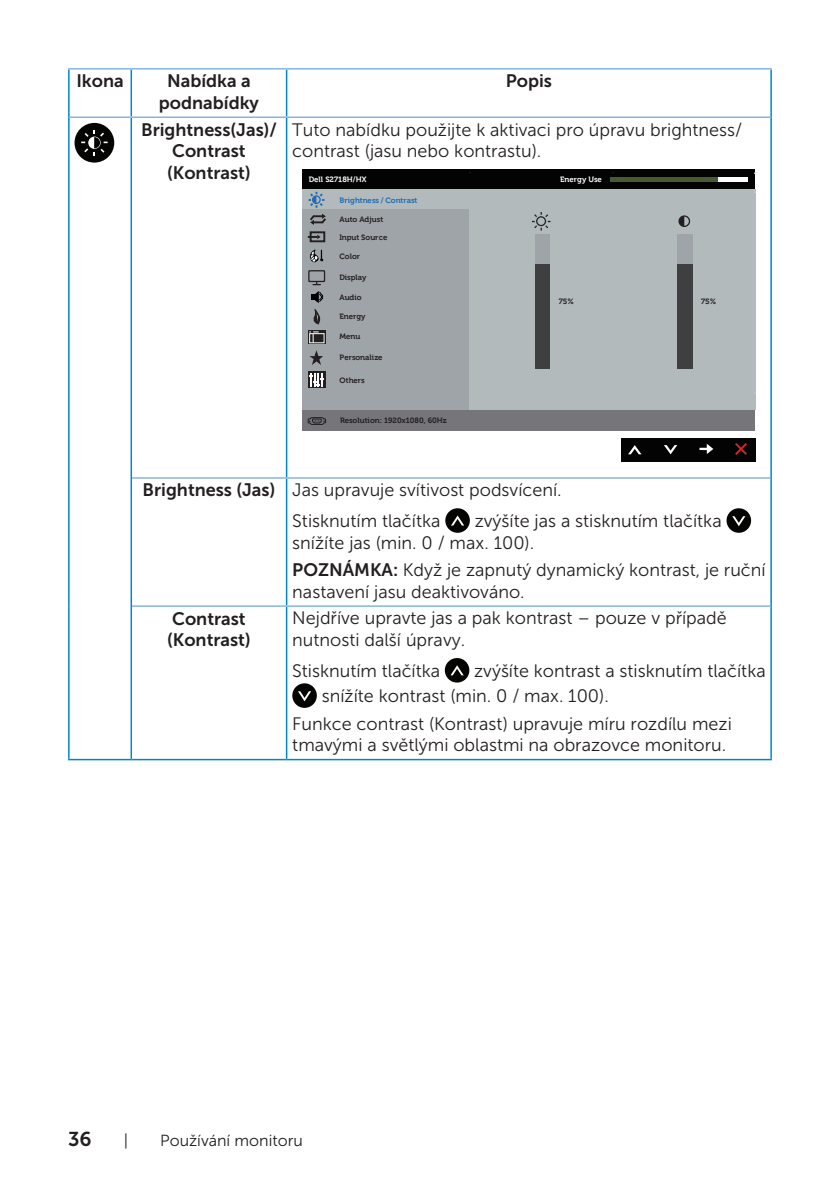
<style>
.page{position:relative;width:840px;height:1191px;background:#fff}
.page>*{position:absolute;margin:0;border:0;box-sizing:border-box;transform-origin:0 0}
.t1{font:20px "Museo Sans For Dell 700";color:#231f20}
.text_OSD_table{font:18px/21.6px "Museo Sans For Dell 300";color:#231f20}
.text_OSD_table-2{font:18px/21.6px "Museo Sans For Dell 700";color:#231f20;text-align:center}
.t2{font:16px "Museo Sans For Dell 300";color:#231f20}
.t3{font:700 7.8px "Museo For Dell";color:#231f20}
.t4{font:700 7.8px "Museo For Dell";color:#fff}
.t5{font:700 7.8px "Museo For Dell";color:#1f6bb5}
.s1{font-family:"Museo Sans For Dell 700"}
</style>
<div class="page">
<hr style="left:68px;top:70px;width:2px;height:47px;background:#0087cb">
<hr style="left:68px;top:68px;width:63px;height:2px;background:#84b6e2">
<hr style="left:130px;top:70px;width:2px;height:46px;background:#0087cb">
<hr style="left:131px;top:68px;width:155px;height:2px;background:#84b6e2">
<hr style="left:286px;top:70px;width:1px;height:46px;background:#0087cb">
<hr style="left:770px;top:70px;width:1px;height:47px;background:#0087cb">
<hr style="left:286px;top:68px;width:485px;height:2px;background:#84b6e2">
<hr style="left:68px;top:117px;width:2px;height:361px;background:#0087cb">
<hr style="left:68px;top:478px;width:2px;height:128px;background:#0087cb">
<hr style="left:68px;top:606px;width:2px;height:153px;background:#0087cb">
<hr style="left:70px;top:116px;width:61px;height:2px;background:#84b6e2">
<hr style="left:130px;top:118px;width:2px;height:360px;background:#0087cb">
<hr style="left:131px;top:116px;width:155px;height:2px;background:#84b6e2">
<hr style="left:286px;top:118px;width:1px;height:359px;background:#0087cb">
<hr style="left:770px;top:117px;width:1px;height:361px;background:#0087cb">
<hr style="left:286px;top:116px;width:484px;height:2px;background:#84b6e2">
<hr style="left:130px;top:478px;width:2px;height:128px;background:#0087cb">
<hr style="left:132px;top:477px;width:154px;height:2px;background:#84b6e2">
<hr style="left:286px;top:479px;width:1px;height:126px;background:#0087cb">
<hr style="left:770px;top:478px;width:1px;height:128px;background:#0087cb">
<hr style="left:286px;top:477px;width:484px;height:2px;background:#84b6e2">
<hr style="left:130px;top:606px;width:2px;height:153px;background:#0087cb">
<hr style="left:132px;top:605px;width:154px;height:2px;background:#84b6e2">
<hr style="left:286px;top:607px;width:1px;height:152px;background:#0087cb">
<hr style="left:770px;top:606px;width:1px;height:153px;background:#0087cb">
<hr style="left:286px;top:605px;width:484px;height:2px;background:#84b6e2">
<hr style="left:68px;top:759px;width:63px;height:1px;background:#0087cb">
<hr style="left:131px;top:759px;width:155px;height:1px;background:#0087cb">
<hr style="left:286px;top:759px;width:485px;height:1px;background:#0087cb">
<div style="left:74px;top:123px;width:40px;height:40px;background:#040503;border-radius:50%"></div>
<svg style="left:81px;top:130px;width:26px;height:26px"></svg>
<div style="left:302px;top:169px;width:452px;height:20px;background:#030303"></div>
<div style="left:302px;top:189px;width:168px;height:221px;background:#9fa4a8"></div>
<div style="left:469px;top:189px;width:285px;height:221px;background:#b2babc"></div>
<div style="left:302px;top:410px;width:452px;height:21px;background:#767579"></div>
<div style="left:609px;top:177px;width:138px;height:5px;background:#fff"></div>
<div style="left:609px;top:177px;width:108px;height:5px;background:#465b31"></div>
<div style="left:309px;top:231px;width:16px;height:11px;border:2px solid #231f20"></div>
<svg style="left:307px;top:235px;width:13px;height:4px"></svg>
<svg style="left:309px;top:350px;width:14px;height:15px"></svg>
<div style="left:308px;top:372px;width:17px;height:16px;background:#231f20"></div>
<svg style="left:309px;top:373px;width:15px;height:14px"></svg>
<div style="left:308px;top:330px;width:17px;height:14px;background:#231f20"></div>
<div style="left:309px;top:333px;width:15px;height:10px;border:1px solid #fff"></div>
<svg style="left:309px;top:331px;width:9px;height:12px"></svg>
<div style="left:308px;top:270px;width:17px;height:12px;border:1px solid #231f20"></div>
<svg style="left:312px;top:281px;width:8px;height:4px"></svg>
<svg style="left:313px;top:309px;width:8px;height:16px"></svg>
<svg style="left:307px;top:417px;width:19px;height:8px"></svg>
<svg style="left:309px;top:249px;width:14px;height:14px"></svg>
<div style="left:620px;top:438px;width:134px;height:24px;background:#030303"></div>
<svg style="left:628px;top:445px;width:13px;height:9px"></svg>
<svg style="left:664px;top:445px;width:13px;height:9px"></svg>
<svg style="left:699px;top:444px;width:14px;height:10px"></svg>
<svg style="left:735px;top:443px;width:12px;height:12px"></svg>
<svg style="left:311px;top:291px;width:12px;height:12px"></svg>
<div style="left:534px;top:235px;width:15px;height:133px;background:#9fa4a8"></div>
<div style="left:534px;top:264px;width:15px;height:104px;background:#3f3f42"></div>
<div style="left:676px;top:235px;width:15px;height:133px;background:#9fa4a8"></div>
<div style="left:676px;top:264px;width:15px;height:104px;background:#3f3f42"></div>
<svg style="left:532px;top:212px;width:18px;height:18px"></svg>
<div style="left:678px;top:215px;width:11px;height:12px;border:1px solid #231f20;border-radius:50%"></div>
<svg style="left:678px;top:216px;width:6px;height:10px"></svg>
<div style="left:302px;top:189px;width:167px;height:19px;background:#b2babc"></div>
<svg style="left:308px;top:191px;width:20px;height:34px"></svg>
<div style="left:445px;top:508px;width:24px;height:25px;background:#040503;border-radius:50%"></div>
<svg style="left:451px;top:515px;width:13px;height:10px"></svg>
<div style="left:726px;top:508px;width:24px;height:25px;background:#040503;border-radius:50%"></div>
<svg style="left:732px;top:516px;width:13px;height:10px"></svg>
<div style="left:444px;top:658px;width:25px;height:24px;background:#040503;border-radius:50%"></div>
<svg style="left:450px;top:665px;width:13px;height:10px"></svg>
<div style="left:292px;top:683px;width:24px;height:25px;background:#040503;border-radius:50%"></div>
<svg style="left:298px;top:691px;width:13px;height:10px"></svg>
<p class="text_OSD_table-2" style="left:76px;top:70px;width:49px">Ikona</p>
<p class="text_OSD_table-2" style="left:159px;top:70px;width:102px">Nabídka a podnabídky</p>
<p class="text_OSD_table-2" style="left:505px;top:70px;width:48px">Popis</p>
<p class="text_OSD_table-2" style="left:141px;top:119px;width:137px">Brightness(Jas)/<br>Contrast (Kontrast)</p>
<p class="text_OSD_table" style="left:292px;top:119px;width:451px">Tuto nabídku použijte k aktivaci pro úpravu brightness/ contrast (jasu nebo kontrastu).</p>
<p class="t4" style="left:309px;top:175px;width:59px">Dell S2718H/HX</p>
<p class="t4" style="left:560px;top:175px;width:43px">Energy Use</p>
<p class="t3" style="left:339px;top:215px;width:45px">Auto Adjust</p>
<p class="t5" style="left:339px;top:196px;width:79px">Brightness / Contrast</p>
<p class="t3" style="left:339px;top:233px;width:49px">Input Source</p>
<p class="t3" style="left:339px;top:252px;width:22px">Color</p>
<p class="t3" style="left:339px;top:273px;width:28px">Display</p>
<p class="t3" style="left:339px;top:312px;width:28px">Energy</p>
<p class="t3" style="left:339px;top:332px;width:22px">Menu</p>
<p class="t3" style="left:339px;top:353px;width:44px">Personalize</p>
<p class="t3" style="left:339px;top:376px;width:27px">Others</p>
<p class="t3" style="left:339px;top:293px;width:24px">Audio</p>
<p class="t3" style="left:340px;top:416px;width:108px">Resolution: 1920x1080, 60Hz</p>
<p class="t3" style="left:558px;top:296px;width:17px">75%</p>
<p class="t3" style="left:700px;top:296px;width:17px">75%</p>
<p class="text_OSD_table-2" style="left:142px;top:479px;width:134px">Brightness (Jas)</p>
<p class="text_OSD_table" style="left:292px;top:479px;width:271px">Jas upravuje svítivost podsvícení.</p>
<p class="text_OSD_table" style="left:292px;top:510px;width:150px">Stisknutím tlačítka</p>
<p class="text_OSD_table" style="left:292px;top:510px;width:430px;text-indent:182px">zvýšíte jas a stisknutím tlačítka snížíte jas (min. 0 / max. 100).</p>
<p class="text_OSD_table" style="left:292px;top:559px;width:474px"><span class="s1">POZNÁMKA:</span> Když je zapnutý dynamický kontrast, je ruční nastavení jasu deaktivováno.</p>
<p class="text_OSD_table-2" style="left:167px;top:607px;width:85px;text-align:left">Contrast (Kontrast)</p>
<p class="text_OSD_table" style="left:292px;top:607px;width:436px">Nejdříve upravte jas a pak kontrast – pouze v případě nutnosti další úpravy.</p>
<p class="text_OSD_table" style="left:292px;top:660px;width:149px">Stisknutím tlačítka</p>
<p class="text_OSD_table" style="left:321px;top:658px;width:445px;line-height:25.2px;text-indent:152px">zvýšíte kontrast a stisknutím tlačítka snížíte kontrast (min. 0 / max. 100).</p>
<p class="text_OSD_table" style="left:292px;top:712px;width:441px">Funkce contrast (Kontrast) upravuje míru rozdílu mezi tmavými a světlými oblastmi na obrazovce monitoru.</p>
<p class="t1" style="left:68px;top:1127px;width:25px">36</p>
<p class="t2" style="left:124px;top:1131px;width:6px">|</p>
<p class="t2" style="left:160px;top:1131px;width:144px">Používání monitoru</p>
</div>
